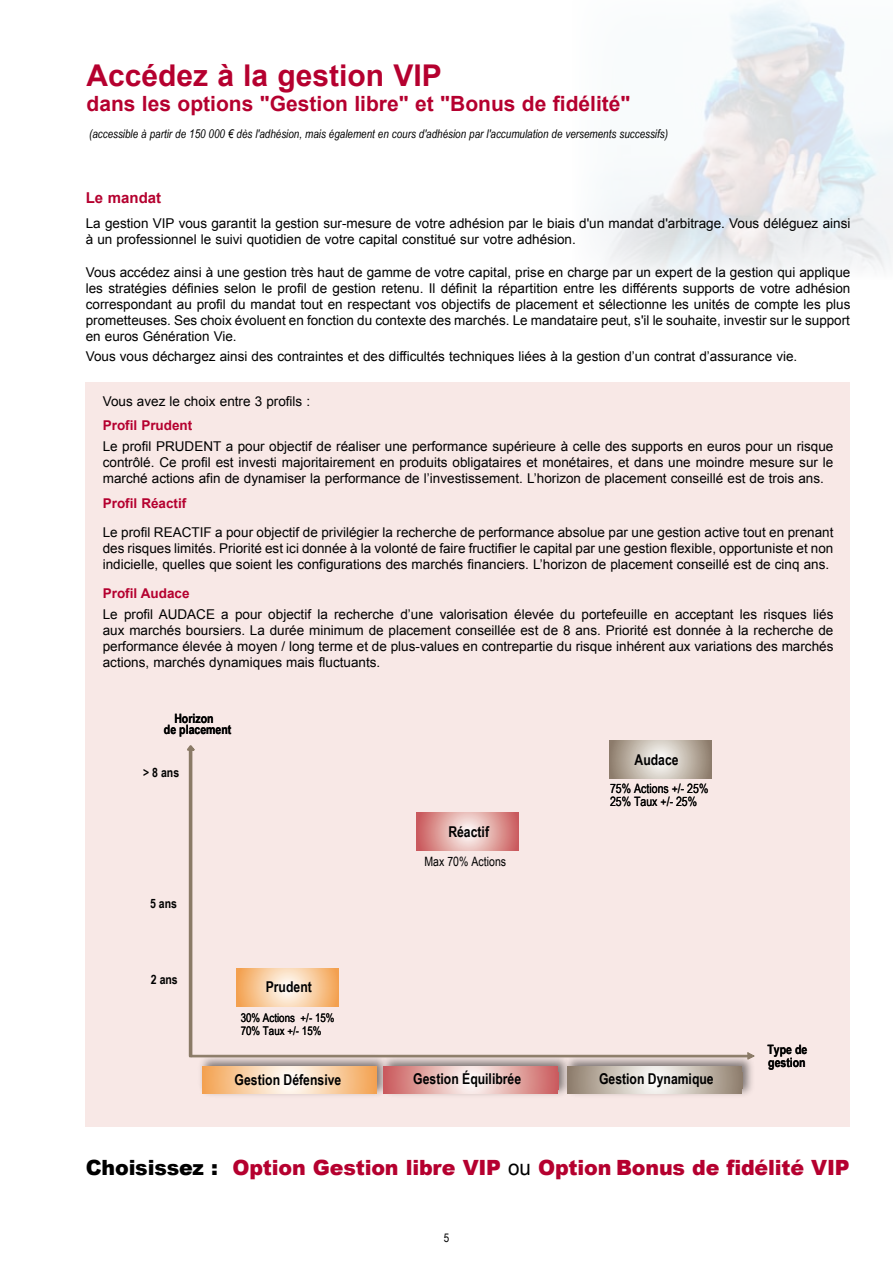
<style>
.page{position:relative;width:893px;height:1263px;background:#fff}
.page>*{position:absolute;margin:0;border:0;box-sizing:border-box;transform-origin:0 0}
.t1{font:700 30px "Arial";color:#b5002f}
.t2{font:900 21px "Arial";letter-spacing:-.01em;color:#b5002f}
.t3{font:700 21px "Arial";color:#b5002f}
.t4{font:700 15px "Arial";color:#b5002f}
.t5{font:700 14.85px "Arial Narrow";color:#000}
.t6{font:13.5px/16.2px "Arial";color:#000;text-align:justify}
.t7{font:700 13.5px "Arial";color:#b5002f}
.t8{font:700 12.9px/11.4px "Arial Narrow";color:#000;text-align:center}
.t9{font:12.9px/12.5px "Arial Narrow";color:#000}
.t10{font:italic 12px "Arial Narrow";color:#000}
.t11{font:12px/12.6px "Arial Narrow";letter-spacing:.005em;color:#000}
.s1{color:#000}
.s2{font-weight:400;color:#000}
</style>
<div class="page">
<div style="left:85px;top:382px;width:765px;height:745px;background:#f8e8e6"></div>
<svg style="left:236px;top:968px;width:102px;height:38px;background:#f8cb9d"></svg>
<div style="left:197px;top:1053px;width:192px;height:45px;background:#000;opacity:.5"></div>
<svg style="left:202px;top:1066px;width:174px;height:28px"></svg>
<svg style="left:417px;top:812px;width:102px;height:39px;background:#e0a2a0"></svg>
<div style="left:379px;top:1053px;width:192px;height:45px;background:#000;opacity:.5"></div>
<svg style="left:384px;top:1066px;width:174px;height:28px"></svg>
<svg style="left:609px;top:740px;width:102px;height:38px;background:#c1b7ac"></svg>
<div style="left:563px;top:1053px;width:192px;height:45px;background:#000;opacity:.5"></div>
<svg style="left:568px;top:1066px;width:174px;height:28px"></svg>
<svg style="left:192px;top:1053px;width:562px;height:6px"></svg>
<hr style="left:188px;top:746px;width:1px;height:310px;background:#dfe0db">
<hr style="left:192px;top:746px;width:1px;height:310px;background:#948677">
<hr style="left:193px;top:746px;width:1px;height:310px;background:#8a7a66">
<div style="left:189px;top:748px;width:3px;height:309px;border:2px solid #8a7a66"></div>
<svg style="left:187px;top:745px;width:8px;height:8px"></svg>
<img style="left:603px;top:1px;width:290px;height:272px">
<h1 class="t1" style="left:87px;top:56px;width:357px">Accédez à la gestion VIP</h1>
<h2 class="t3" style="left:87px;top:90px;width:545px">dans les options "Gestion libre" et "Bonus de fidélité"</h2>
<p class="t10" style="left:89px;top:125px;width:580px">(accessible à partir de 150 000 € dès l'adhésion, mais également en cours d'adhésion par l'accumulation de versements successifs)</p>
<p class="t4" style="left:86px;top:188px;width:77px">Le mandat</p>
<p class="t6" style="left:86px;top:215px;width:766px">La gestion VIP vous garantit la gestion sur-mesure de votre adhésion par le biais d'un mandat d'arbitrage. Vous déléguez ainsi à un professionnel le suivi quotidien de votre capital constitué sur votre adhésion.</p>
<p class="t6" style="left:86px;top:264px;width:766px">Vous accédez ainsi à une gestion très haut de gamme de votre capital, prise en charge par un expert de la gestion qui applique les stratégies définies selon le profil de gestion retenu. Il définit la répartition entre les différents supports de votre adhésion correspondant au profil du mandat tout en respectant vos objectifs de placement et sélectionne les unités de compte les plus prometteuses. Ses choix évoluent en fonction du contexte des marchés. Le mandataire peut, s'il le souhaite, investir sur le support en euros Génération Vie.</p>
<p class="t6" style="left:86px;top:349px;width:713px">Vous vous déchargez ainsi des contraintes et des difficultés techniques liées à la gestion d’un contrat d’assurance vie.</p>
<p class="t6" style="left:103px;top:393px;width:209px">Vous avez le choix entre 3 profils :</p>
<p class="t7" style="left:103px;top:417px;width:91px">Profil Prudent</p>
<p class="t6" style="left:103px;top:438px;width:732px">Le profil PRUDENT a pour objectif de réaliser une performance supérieure à celle des supports en euros pour un risque contrôlé. Ce profil est investi majoritairement en produits obligataires et monétaires, et dans une moindre mesure sur le marché actions afin de dynamiser la performance de l’investissement. L’horizon de placement conseillé est de trois ans.</p>
<p class="t7" style="left:103px;top:494px;width:85px">Profil Réactif</p>
<p class="t6" style="left:103px;top:524px;width:732px">Le profil REACTIF a pour objectif de privilégier la recherche de performance absolue par une gestion active tout en prenant des risques limités. Priorité est ici donnée à la volonté de faire fructifier le capital par une gestion flexible, opportuniste et non indicielle, quelles que soient les configurations des marchés financiers. L’horizon de placement conseillé est de cinq ans.</p>
<p class="t7" style="left:103px;top:585px;width:88px">Profil Audace</p>
<p class="t6" style="left:103px;top:606px;width:732px">Le profil AUDACE a pour objectif la recherche d’une valorisation élevée du portefeuille en acceptant les risques liés aux marchés boursiers. La durée minimum de placement conseillée est de 8 ans. Priorité est donnée à la recherche de performance élevée à moyen / long terme et de plus-values en contrepartie du risque inhérent aux variations des marchés actions, marchés dynamiques mais fluctuants.</p>
<p class="t8" style="left:164px;top:712px;width:69px">Horizon<br>de placement</p>
<p class="t8" style="left:143px;top:766px;width:38px">&gt; 8 ans</p>
<p class="t8" style="left:150px;top:897px;width:28px">5 ans</p>
<p class="t8" style="left:151px;top:973px;width:28px">2 ans</p>
<p class="t5" style="left:266px;top:975px;width:48px">Prudent</p>
<p class="t11" style="left:241px;top:1011px;width:95px">30% Actions +/- 15%<br>70% Taux +/- 15%</p>
<p class="t5" style="left:235px;top:1068px;width:108px">Gestion Défensive</p>
<p class="t5" style="left:448px;top:820px;width:42px">Réactif</p>
<p class="t9" style="left:424px;top:854px;width:83px">Max 70% Actions</p>
<p class="t5" style="left:413px;top:1068px;width:109px">Gestion Équilibrée</p>
<p class="t5" style="left:634px;top:748px;width:46px">Audace</p>
<p class="t9" style="left:610px;top:782px;width:100px">75% Actions +/- 25%<br>25% Taux +/- 25%</p>
<p class="t5" style="left:599px;top:1068px;width:116px">Gestion Dynamique</p>
<p class="t8" style="left:767px;top:1043px;width:41px;line-height:12.5px;text-align:left">Type de gestion</p>
<h2 class="t2" style="left:86px;top:1152px;width:765px"><span class="s1">Choisissez :</span> Option Gestion libre VIP <span class="s2">ou</span> Option Bonus de fidélité VIP</h2>
</div>
